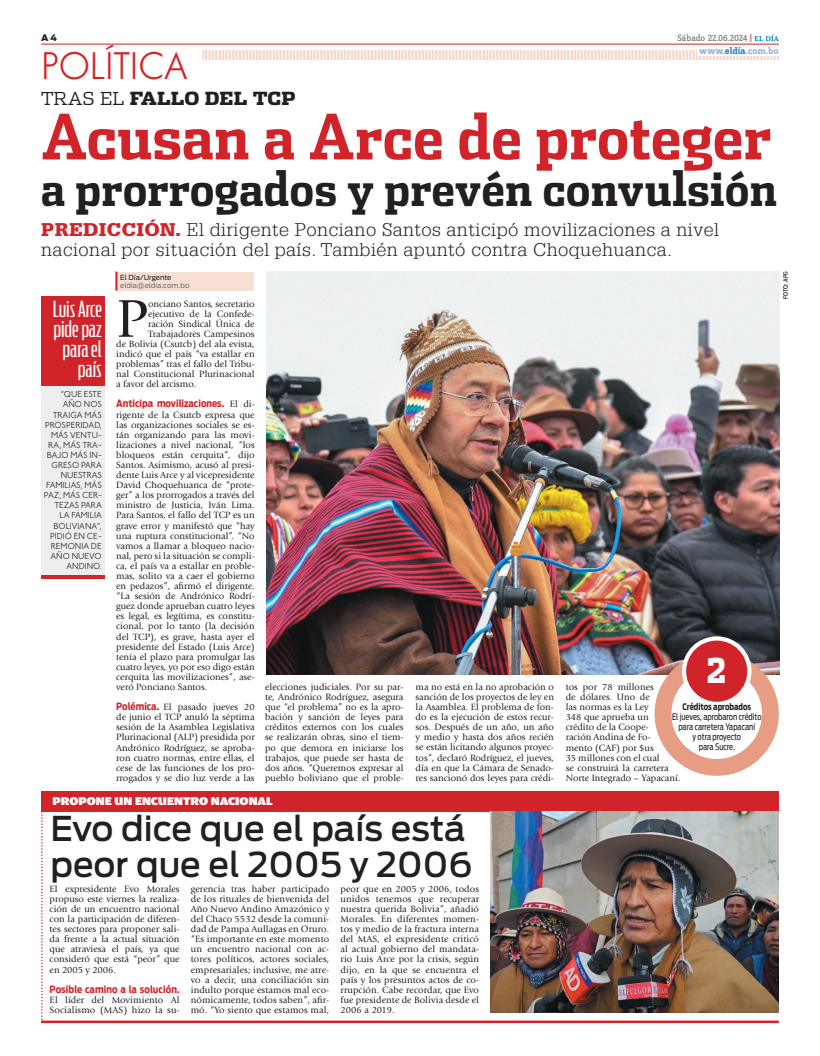
<style>
.page{position:relative;width:820px;height:1056px;background:#fff}
.page>*{position:absolute;margin:0;border:0;box-sizing:border-box;transform-origin:0 0}
.t1{font:700 62px "Dispatch Cond";color:#d1232a}
.t2{font:55.4px "Giovanni";color:#231f20}
.t3{font:700 47.5px "Dispatch Cond";color:#231f20}
.t4{font:35px "Cg Futura Maxi Lt";color:#d1232a}
.t5{font:500 34px/35.3px "Antenna";color:#231f20}
.t6{font:900 34px "Dispatch";color:#fff;scale:.8 1}
.t7{font:300 22px/20.2px "Antenna Comp";color:#fff;text-align:right;scale:1.4 1}
.t8{font:300 18px/20.2px "Glypha";letter-spacing:.02em;color:#231f20;scale:1.1 1}
.t9{font:900 18px "Dispatch";color:#231f20}
.t10{font:900 12px "Amplitude Wide";color:#fff}
.t11{font:700 10px "Antenna Cond";color:#d1232a}
.t12{font:700 10px "Zine Slab Dis";color:#95b5de}
.t13{font:9.5px/10.1px "Giovanni";color:#231f20;text-align:justify}
.t14{font:9.5px "Zine Slab Dis";letter-spacing:-.005em;color:#6c6d70}
.t15{font:300 9px/10.1px "Johnston ITC";color:#231f20;text-align:right}
.t16{font:9px/10px "Antenna Cond";color:#231f20;text-align:center;scale:.9 1}
.t17{font:900 9px "Antenna";color:#231f20}
.t18{font:7px/8px "Antenna";color:#6c6d70}
.t19{font:500 6px "Antenna Cond";letter-spacing:.015em;color:#231f20}
.s1{font-weight:300}
.s2{color:#d1232a}
.s3{color:#2783c5}
.s4{font-weight:900;color:#d1232a}
.s5{color:#231f20}
.s6{font-family:"Giovanni";font-weight:400;font-size:9.5px;color:#231f20}
.s7{font-family:"Antenna Cond";font-weight:700;font-size:10px;color:#d1232a}
.s8{font-weight:700}
</style>
<div class="page">
<div style="left:41px;top:791px;width:737px;height:20px;background:#d1232a"></div>
<img style="left:490px;top:811px;width:288px;height:201px">
<hr style="left:41px;top:1020px;width:737px;height:3px;background:#d1232a">
<svg style="left:41px;top:811px;width:2px;height:211px"></svg>
<div style="left:115px;top:272px;width:138px;height:19px;background:#f8dfd3"></div>
<svg style="left:115px;top:272px;width:2px;height:19px"></svg>
<img style="left:266px;top:271px;width:513px;height:404px">
<div style="left:654px;top:652px;width:124px;height:124px;background:#e79c84;border-radius:50%"></div>
<div style="left:671px;top:668px;width:90px;height:91px;background:#fff;border-radius:50%"></div>
<div style="left:683px;top:638px;width:66px;height:66px;background:#d1232a;border-radius:50%"></div>
<div style="left:681px;top:636px;width:70px;height:70px;border:4px solid #fff;border-radius:50%"></div>
<div style="left:41px;top:367px;width:64px;height:208px;background:#eceef0"></div>
<div style="left:41px;top:296px;width:64px;height:90px;background:#d1232a"></div>
<hr style="left:41px;top:575px;width:64px;height:4px;background:#d1232a">
<svg style="left:202px;top:50px;width:576px;height:10px"></svg>
<hr style="left:41px;top:44px;width:737px;height:1px;background:#d1232a">
<div style="left:696px;top:46px;width:82px;height:9px;background:#fff"></div>
<svg style="left:754px;top:34px;width:24px;height:7px"></svg>
<p class="t17" style="left:41px;top:33px;width:17px">A 4</p>
<p class="t4" style="left:41px;top:45px;width:148px">POLÍTICA</p>
<p class="t9" style="left:41px;top:85px;width:256px"><span class="s1">TRAS EL</span> FALLO DEL TCP</p>
<p class="t14" style="left:677px;top:34px;width:76px">Sábado 22.06.2024 <span class="s2">|</span></p>
<p class="t12" style="left:699px;top:45px;width:81px">www.<span class="s3">eldía</span>.com.bo</p>
<p class="t1" style="left:41px;top:98px;width:731px">Acusan a Arce de proteger</p>
<p class="t3" style="left:41px;top:158px;width:737px">a prorrogados y prevén convulsión</p>
<p class="t8" style="left:41px;top:219px;width:617px"><span class="s4">PREDICCIÓN.</span> El dirigente Ponciano Santos anticipó movilizaciones a nivel nacional por situación del país. También apuntó contra Choquehuanca.</p>
<p class="t7" style="left:53px;top:299px;width:37px">Luis Arce pide paz para el país</p>
<p class="t15" style="left:44px;top:389px;width:59px">“QUE ESTE<br>AÑO NOS<br>TRAIGA MÁS<br>PROSPERIDAD,<br>MÁS VENTU-<br>RA, MÁS TRA-<br>BAJO MÁS IN-<br>GRESO PARA<br>NUESTRAS<br>FAMILIAS, MÁS<br>PAZ, MÁS CER-<br>TEZAS PARA<br>LA FAMILIA<br>BOLIVIANA”,<br>PIDIÓ EN CE-<br>REMONIA DE<br>AÑO N UEVO<br>ANDINO.</p>
<p class="t18" style="left:120px;top:273px;width:71px"><span class="s5">El Día/Urgente </span>eldia@eldia.com.bo</p>
<p class="t2" style="left:116px;top:288px;width:33px">P</p>
<p class="t13" style="left:148px;top:298px;width:108px">onciano Santos, secretario</p>
<p class="t13" style="left:148px;top:309px;width:108px">ejecutivo de la Confede-</p>
<p class="t13" style="left:148px;top:319px;width:108px">ración Sindical Única de</p>
<p class="t13" style="left:148px;top:329px;width:108px">Trabajadores Campesinos</p>
<p class="t13" style="left:116px;top:339px;width:140px">de Bolivia (Csutcb) del ala evista,</p>
<p class="t13" style="left:116px;top:349px;width:140px">indicó que el país “va estallar en</p>
<p class="t13" style="left:116px;top:359px;width:140px">problemas” tras el fallo del Tribu-</p>
<p class="t13" style="left:116px;top:369px;width:140px">nal Constitucional Plurinacional</p>
<p class="t13" style="left:116px;top:379px;width:82px">a favor del arcismo.</p>
<p class="t11" style="left:116px;top:398px;width:140px">Anticipa movilizaciones. <span class="s6">El di-</span></p>
<p class="t13" style="left:116px;top:409px;width:140px">rigente de la Csutcb expresa que las organizaciones sociales se es&shy;tán organizando para las movi&shy;lizaciones a nivel nacional, “los bloqueos están cerquita”, dijo Santos. Asimismo, acusó al presi&shy;dente Luis Arce y al vicepresidente David Choquehuanca de “prote&shy;ger” a los prorrogados a través del ministro de Justicia, Iván Lima.<br>Para Santos, el fallo del TCP es un grave error y manifestó que “hay una ruptura constitucional”. “No vamos a llamar a bloqueo nacio&shy;nal, pero si la situación se compli&shy;ca, el país va a estallar en proble&shy;mas, solito va a caer el gobierno en pedazos”, afirmó el dirigente. “La sesión de Andrónico Rodrí&shy;guez donde aprueban cuatro leyes es legal, es legítima, es constitu&shy;cional, por lo tanto (la decisión del TCP), es grave, hasta ayer el presidente del Estado (Luis Arce) tenía el plazo para promulgar las cuatro leyes, yo por eso digo están cerquita las movilizaciones”, ase&shy;veró Ponciano Santos.</p>
<p class="t13" style="left:116px;top:702px;width:140px"><span class="s7">Polémica.</span> El pasado jueves 20 de junio el TCP anuló la séptima sesión de la Asamblea Legislativa Plurinacional (ALP) presidida por Andrónico Rodríguez, se aproba&shy;ron cuatro normas, entre ellas, el cese de las funciones de los pro&shy;rrogados y se dio luz verde a las</p>
<p class="t6" style="left:706px;top:645px;width:26px">2</p>
<p class="t16" style="left:671px;top:702px;width:101px"><span class="s8">Créditos aprobados<br></span>El jueves, aprobaron crédito para carretera Yapacaní<br>y otra proyecto<br>para Sucre.</p>
<p class="t13" style="left:415px;top:682px;width:140px">ma no está en la no aprobación o sanción de los proyectos de ley en la Asamblea. El problema de fon&shy;do es la ejecución de estos recur&shy;sos. Después de un año, un año y medio y hasta dos años recién se están licitando algunos proyec&shy;tos”, declaró Rodríguez, el jueves, día en que la Cámara de Senado&shy;res sancionó dos leyes para crédi-</p>
<p class="t13" style="left:265px;top:682px;width:140px">elecciones judiciales. Por su par&shy;te, Andrónico Rodríguez, asegura que “el problema” no es la apro&shy;bación y sanción de leyes para créditos externos con los cuales se realizarán obras, sino el tiem&shy;po que demora en iniciarse los trabajos, que puede ser hasta de dos años. “Queremos expresar al pueblo boliviano que el proble-</p>
<p class="t13" style="left:565px;top:682px;width:116px;text-align:left">tos por 78 millones<br>de dólares. Uno de<br>las normas es la Ley<br>348 que aprueba un<br>crédito de la Coope-<br>ración Andina de Fo-<br>mento (CAF) por $us<br>35 millones con el cual<br>se construirá la carretera<br>Norte Integrado – Yapacaní.</p>
<p class="t10" style="left:52px;top:794px;width:222px">PROPONE UN ENCUENTRO NACIONAL</p>
<p class="t5" style="left:50px;top:811px;width:423px">Evo dice que el país está peor que el 2005 y 2006</p>
<p class="t13" style="left:50px;top:884px;width:131px">El expresidente Evo Morales propuso este viernes la realiza&shy;ción de un encuentro nacional con la participación de diferen&shy;tes sectores para proponer sali&shy;da frente a la actual situación que atraviesa el país, ya que consideró que está “peor” que en 2005 y 2006.</p>
<p class="t11" style="left:50px;top:983px;width:131px">Posible camino a la solución.</p>
<p class="t13" style="left:50px;top:995px;width:131px">El líder del Movimiento Al<br>Socialismo (MAS) hizo la su-</p>
<p class="t13" style="left:191px;top:884px;width:140px">gerencia tras haber participado de los rituales de bienvenida del Año Nuevo Andino Amazónico y del Chaco 5532 desde la comuni&shy;dad de Pampa Aullagas en Oruro. “Es importante en este momento un encuentro nacional con ac&shy;tores políticos, actores sociales, empresariales; inclusive, me atre&shy;vo a decir, una conciliación sin indulto porque estamos mal eco&shy;nómicamente, todos saben”, afir&shy;mó. “Yo siento que estamos mal,</p>
<p class="t13" style="left:340px;top:884px;width:140px">peor que en 2005 y 2006, todos unidos tenemos que recuperar nuestra querida Bolivia”, añadió Morales. En diferentes momen&shy;tos y medio de la fractura interna del MAS, el expresidente criticó al actual gobierno del mandata&shy;rio Luis Arce por la crisis, según dijo, en la que se encuentra el país y los presuntos actos de co&shy;rrupción. Cabe recordar, que Evo fue presidente de Bolivia desde el 2006 a 2019.</p>
<p class="t19" style="left:781px;top:299px;width:29px;rotate:-90deg">FOTO: apg</p>
</div>
